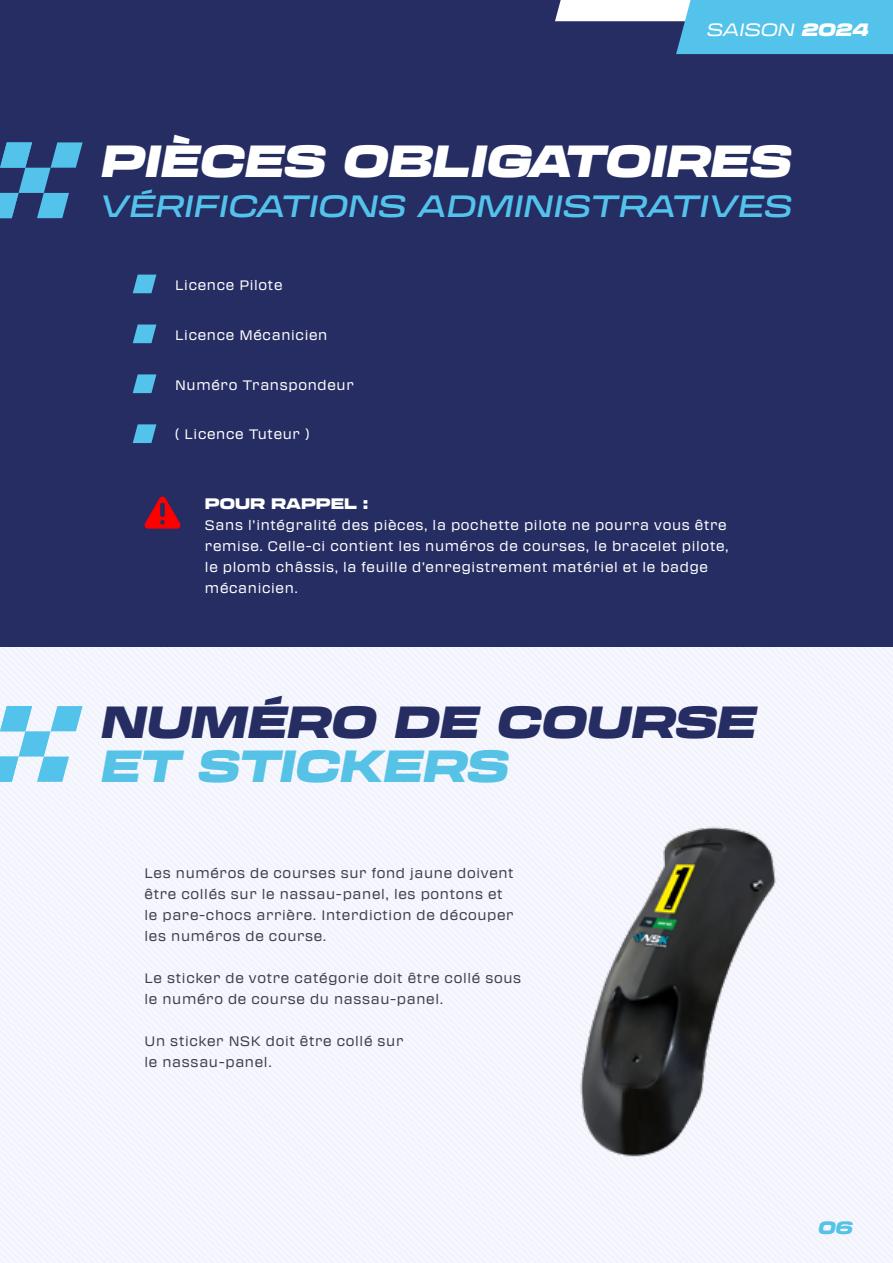
<style>
.page{position:relative;width:893px;height:1263px;background:#fff}
.page>*{position:absolute;margin:0;border:0;box-sizing:border-box;transform-origin:0 0}
.t1{font:italic 900 expanded 44.25px "Transducer";color:#fff}
.t2{font:italic 900 expanded 44.25px "Transducer";color:#252d63}
.t3{font:italic 900 expanded 44.25px "Transducer";color:#55c2e6}
.t4{font:italic 500 expanded 30.3px "Transducer";color:#53c3eb}
.t5{font:italic expanded 17.55px "Transducer";color:#fff}
.t6{font:italic 900 expanded 17.55px "Transducer";color:#55c2e6}
.t7{font:900 expanded 15px "Transducer";color:#fff}
.t8{font:13.5px/21px "Transducer";letter-spacing:.05em;color:#3d404d}
.t9{font:13.5px/21px "Transducer";letter-spacing:.05em;color:#fff}
.s1{font-weight:900}
</style>
<div class="page">
<div style="left:0;top:647px;width:893px;height:616px;background:#f5f6fd"></div>
<div style="left:0;top:0;width:893px;height:647px;background:#252d63"></div>
<svg style="left:555px;top:0;width:338px;height:55px"></svg>
<svg style="left:144px;top:497px;width:37px;height:32px"></svg>
<svg style="left:133px;top:275px;width:23px;height:18px"></svg>
<svg style="left:133px;top:324px;width:23px;height:19px"></svg>
<svg style="left:133px;top:374px;width:23px;height:19px"></svg>
<svg style="left:133px;top:424px;width:23px;height:19px"></svg>
<svg style="left:0;top:706px;width:83px;height:76px"></svg>
<svg style="left:0;top:142px;width:83px;height:76px"></svg>
<img style="left:504px;top:806px;width:335px;height:368px">
<p class="t5" style="left:706px;top:17px;width:164px">SAISON <span class="s1">2024</span></p>
<h1 class="t1" style="left:99px;top:127px;width:692px">PIÈCES OBLIGATOIRES</h1>
<h2 class="t4" style="left:99px;top:184px;width:693px">VÉRIFICATIONS ADMINISTRATIVES</h2>
<p class="t9" style="left:175px;top:274px;width:109px">Licence Pilote</p>
<p class="t9" style="left:175px;top:324px;width:154px">Licence Mécanicien</p>
<p class="t9" style="left:175px;top:374px;width:180px">Numéro Transpondeur</p>
<p class="t9" style="left:175px;top:423px;width:136px">( Licence Tuteur )</p>
<p class="t7" style="left:205px;top:492px;width:165px">POUR RAPPEL :</p>
<p class="t9" style="left:205px;top:514px;width:525px">Sans l’intégralité des pièces, la pochette pilote ne pourra vous être remise. Celle-ci contient les numéros de courses, le bracelet pilote, le plomb châssis, la feuille d’enregistrement matériel et le badge mécanicien.</p>
<h1 class="t2" style="left:99px;top:687px;width:657px">NUMÉRO DE COURSE</h1>
<h1 class="t3" style="left:99px;top:731px;width:409px">ET STICKERS</h1>
<p class="t8" style="left:145px;top:862px;width:371px">Les numéros de courses sur fond jaune doivent être collés sur le nassau-panel, les pontons et le pare-chocs arrière. Interdiction de découper les numéros de course.</p>
<p class="t8" style="left:145px;top:967px;width:378px">Le sticker de votre catégorie doit être collé sous le numéro de course du nassau-panel.</p>
<p class="t8" style="left:145px;top:1030px;width:260px">Un sticker NSK doit être collé sur le nassau-panel.</p>
<p class="t6" style="left:817px;top:1214px;width:36px">06</p>
</div>
